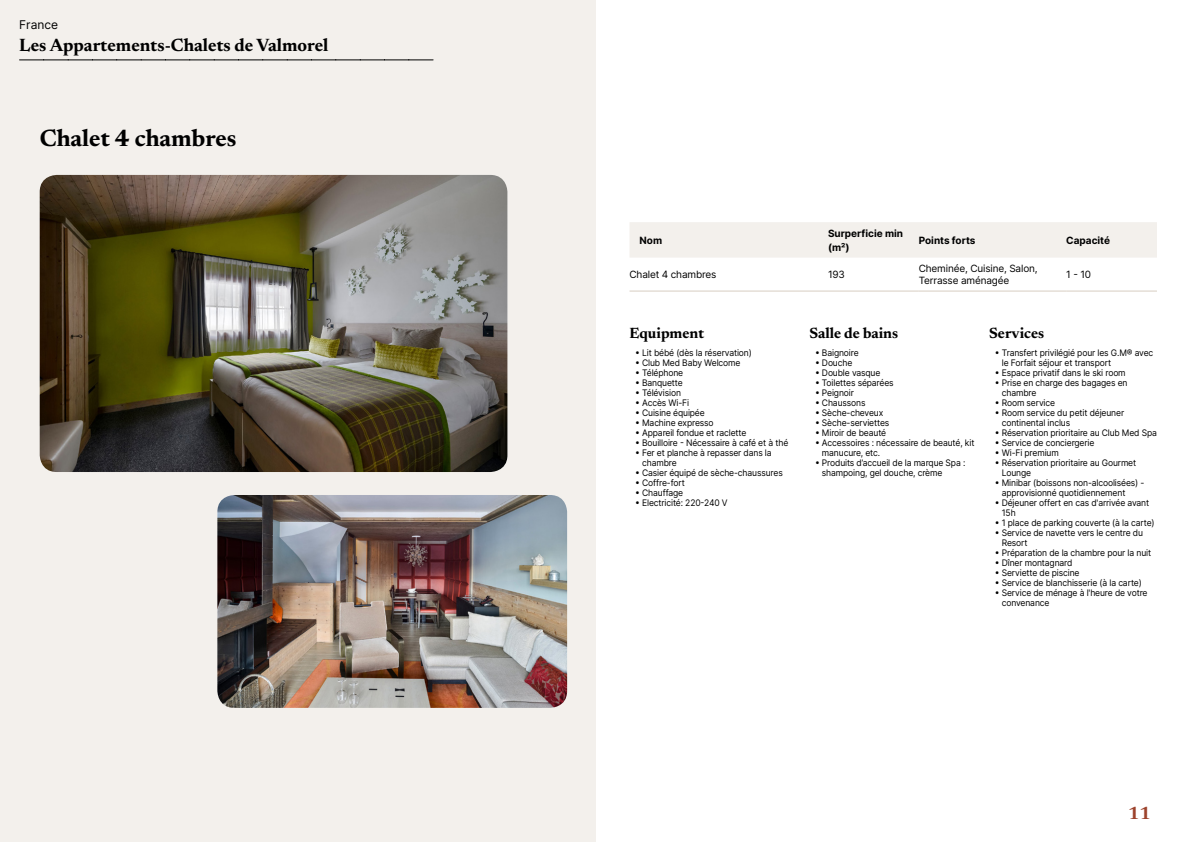
<style>
.page{position:relative;width:1191px;height:842px;background:#fff}
.page>*{position:absolute;margin:0;border:0;box-sizing:border-box;transform-origin:0 0}
.t1{font:700 24px "Newsreader 24 pt";color:#000}
.t2{font:700 18px "Newsreader 24 pt";color:#000}
.t3{font:700 18px "Newsreader 24 pt";color:#9d432c}
.t4{font:700 15px "Newsreader 24 pt";color:#000}
.t5{font:12px "Inter";color:#000}
.t6{font:10px/12px "Inter";letter-spacing:-.015em;color:#000}
.t7{font:700 10px/14px "Inter";color:#000}
.t8{font:9px/10px "Inter";letter-spacing:-.015em;color:#000;scale:.95 1}
</style>
<div class="page">
<div style="left:0;top:0;width:595px;height:842px;background:#f3f0ec"></div>
<img style="left:40px;top:175px;width:467px;height:297px">
<img style="left:217px;top:495px;width:350px;height:213px">
<svg style="left:20px;top:60px;width:413px;height:1px"></svg>
<div style="left:630px;top:222px;width:527px;height:36px;background:#f3f0ec"></div>
<hr style="left:629px;top:291px;width:199px;height:1px;background:#d7cdc1">
<hr style="left:828px;top:291px;width:90px;height:1px;background:#d7cdc1">
<hr style="left:918px;top:291px;width:148px;height:1px;background:#d7cdc1">
<hr style="left:1066px;top:291px;width:91px;height:1px;background:#d7cdc1">
<h3 class="t5" style="left:19px;top:15px;width:40px">France</h3>
<h2 class="t2" style="left:19px;top:32px;width:311px">Les Appartements-Chalets de Valmorel</h2>
<h1 class="t1" style="left:40px;top:121px;width:198px">Chalet 4 chambres</h1>
<p class="t7" style="left:639px;top:233px;width:24px">Nom</p>
<p class="t7" style="left:828px;top:226px;width:77px">Surperficie min (m²)</p>
<p class="t7" style="left:918px;top:233px;width:58px">Points forts</p>
<p class="t7" style="left:1066px;top:233px;width:45px">Capacité</p>
<p class="t6" style="left:629px;top:268px;width:88px">Chalet 4 chambres</p>
<p class="t6" style="left:828px;top:268px;width:18px">193</p>
<p class="t6" style="left:918px;top:262px;width:120px">Cheminée, Cuisine, Salon,<br>Terrasse aménagée</p>
<p class="t6" style="left:1066px;top:268px;width:26px">1 - 10</p>
<h3 class="t4" style="left:629px;top:322px;width:76px">Equipment</h3>
<p class="t8" style="left:635px;top:348px;width:124px">• Lit bébé (dès la réservation)</p>
<p class="t8" style="left:635px;top:358px;width:112px">• Club Med Baby Welcome</p>
<p class="t8" style="left:635px;top:368px;width:52px">• Téléphone</p>
<p class="t8" style="left:635px;top:378px;width:52px">• Banquette</p>
<p class="t8" style="left:635px;top:388px;width:50px">• Télévision</p>
<p class="t8" style="left:635px;top:398px;width:58px">• Accès Wi-Fi</p>
<p class="t8" style="left:635px;top:408px;width:75px">• Cuisine équipée</p>
<p class="t8" style="left:635px;top:418px;width:84px">• Machine expresso</p>
<p class="t8" style="left:635px;top:428px;width:119px">• Appareil fondue et raclette</p>
<p class="t8" style="left:635px;top:438px;width:163px">• Bouilloire - Nécessaire à café et à thé</p>
<p class="t8" style="left:642px;top:448px;width:138px;text-indent:-7px">• Fer et planche à repasser dans la chambre</p>
<p class="t8" style="left:635px;top:468px;width:157px">• Casier équipé de sèche-chaussures</p>
<p class="t8" style="left:635px;top:478px;width:54px">• Coffre-fort</p>
<p class="t8" style="left:635px;top:488px;width:52px">• Chauffage</p>
<p class="t8" style="left:635px;top:498px;width:99px">• Electricité: 220-240 V</p>
<h3 class="t4" style="left:809px;top:322px;width:90px">Salle de bains</h3>
<p class="t8" style="left:815px;top:348px;width:47px">• Baignoire</p>
<p class="t8" style="left:815px;top:358px;width:41px">• Douche</p>
<p class="t8" style="left:815px;top:368px;width:70px">• Double vasque</p>
<p class="t8" style="left:815px;top:378px;width:84px">• Toilettes séparées</p>
<p class="t8" style="left:815px;top:388px;width:43px">• Peignoir</p>
<p class="t8" style="left:815px;top:398px;width:55px">• Chaussons</p>
<p class="t8" style="left:815px;top:408px;width:73px">• Sèche-cheveux</p>
<p class="t8" style="left:815px;top:418px;width:80px">• Sèche-serviettes</p>
<p class="t8" style="left:815px;top:428px;width:76px">• Miroir de beauté</p>
<p class="t8" style="left:822px;top:438px;width:162px;text-indent:-7px">• Accessoires : nécessaire de beauté, kit manucure, etc.</p>
<p class="t8" style="left:822px;top:458px;width:152px;text-indent:-7px">• Produits d’accueil de la marque Spa : shampoing, gel douche, crème</p>
<h3 class="t4" style="left:989px;top:322px;width:57px">Services</h3>
<p class="t8" style="left:1001px;top:348px;width:161px;text-indent:-7px">• Transfert privilégié pour les G.M® avec le Forfait séjour et transport</p>
<p class="t8" style="left:994px;top:368px;width:139px">• Espace privatif dans le ski room</p>
<p class="t8" style="left:1001px;top:378px;width:134px;text-indent:-7px">• Prise en charge des bagages en chambre</p>
<p class="t8" style="left:994px;top:398px;width:65px">• Room service</p>
<p class="t8" style="left:1001px;top:408px;width:130px;text-indent:-7px">• Room service du petit déjeuner continental inclus</p>
<p class="t8" style="left:994px;top:428px;width:172px">• Réservation prioritaire au Club Med Spa</p>
<p class="t8" style="left:994px;top:438px;width:106px">• Service de conciergerie</p>
<p class="t8" style="left:994px;top:448px;width:69px">• Wi-Fi premium</p>
<p class="t8" style="left:1001px;top:458px;width:143px;text-indent:-7px">• Réservation prioritaire au Gourmet<br>Lounge</p>
<p class="t8" style="left:1001px;top:478px;width:152px;text-indent:-7px">• Minibar (boissons non-alcoolisées) - approvisionné quotidiennement</p>
<p class="t8" style="left:1001px;top:498px;width:157px;text-indent:-7px">• Déjeuner offert en cas d'arrivée avant<br>15h</p>
<p class="t8" style="left:994px;top:518px;width:170px">• 1 place de parking couverte (à la carte)</p>
<p class="t8" style="left:1001px;top:528px;width:150px;text-indent:-7px">• Service de navette vers le centre du<br>Resort</p>
<p class="t8" style="left:994px;top:548px;width:166px">• Préparation de la chambre pour la nuit</p>
<p class="t8" style="left:994px;top:558px;width:83px">• Dîner montagnard</p>
<p class="t8" style="left:994px;top:568px;width:91px">• Serviette de piscine</p>
<p class="t8" style="left:994px;top:578px;width:156px">• Service de blanchisserie (à la carte)</p>
<p class="t8" style="left:1001px;top:588px;width:155px;text-indent:-7px">• Service de ménage à l'heure de votre convenance</p>
<h2 class="t3" style="left:1128px;top:800px;width:24px">11</h2>
</div>
